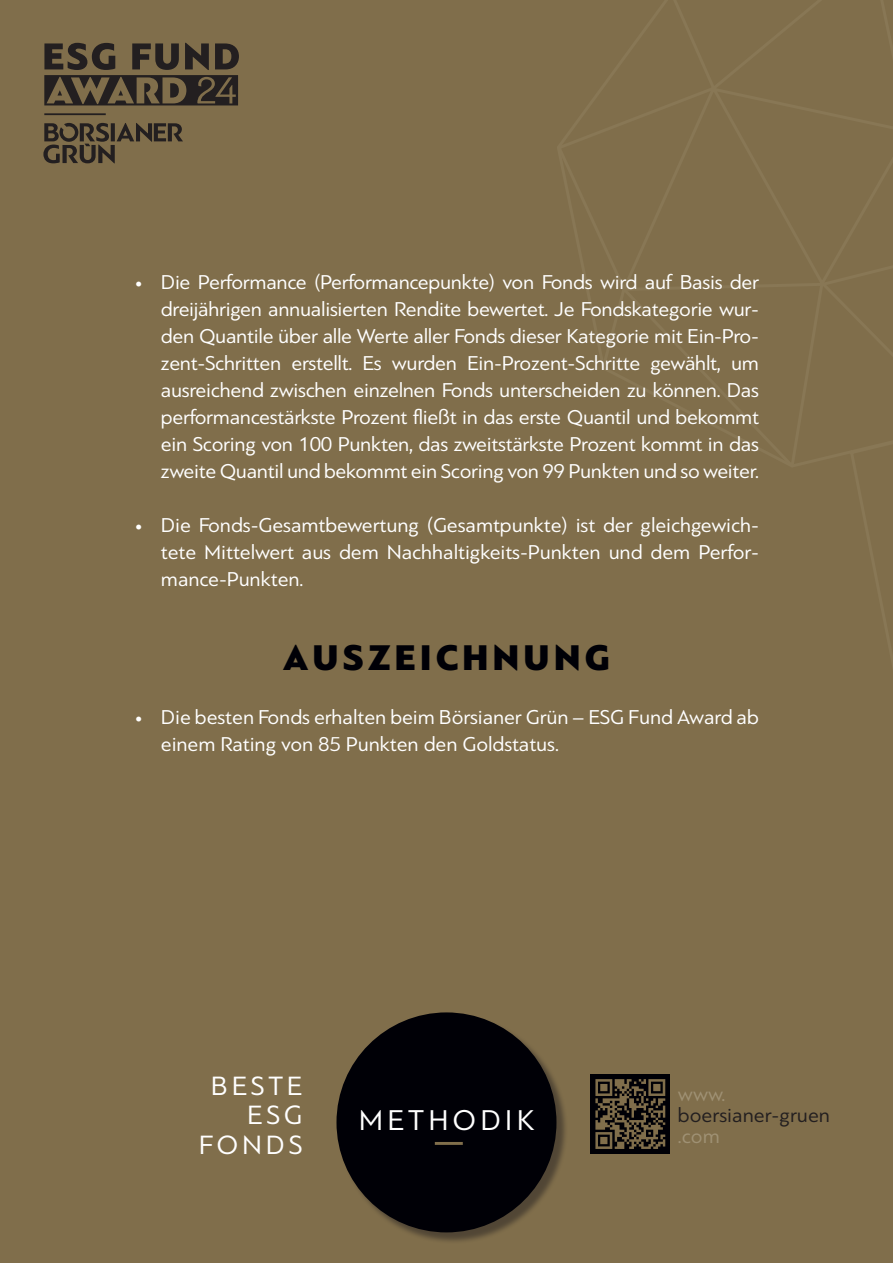
<style>
.page{position:relative;width:893px;height:1263px;background:#806e4b}
.page>*{position:absolute;margin:0;border:0;box-sizing:border-box;transform-origin:0 0}
.t1{font:900 37.5px "PF Bague Sans Pro";letter-spacing:.1em;color:#000006}
.t2{font:30px "PF Bague Sans Pro";letter-spacing:.135em;color:#fff}
.t3{font:27.75px "PF Bague Sans Pro";letter-spacing:.135em;color:#fff}
.t4{font:21px/27px "PF Bague Sans Pro";letter-spacing:-.005em;color:#fff;text-align:justify}
.t5{font:21px "PF Bague Sans Pro";color:#231f20}
.t6{font:21px "PF Bague Sans Pro";color:#9f9174}
</style>
<div class="page">
<div style="left:338px;top:1014px;width:230px;height:230px;background:#231f20;opacity:.5"></div>
<div style="left:336px;top:1012px;width:220px;height:220px;background:#000006;border-radius:50%"></div>
<hr style="left:435px;top:1142px;width:28px;height:3px;background:#806e4b">
<div style="left:590px;top:1074px;width:80px;height:80px;background:#000006"></div>
<svg style="left:595px;top:1079px;width:70px;height:70px"></svg>
<svg style="left:43px;top:123px;width:140px;height:40px"></svg>
<hr style="left:44px;top:113px;width:62px;height:2px;background:#231f20">
<svg style="left:44px;top:43px;width:195px;height:62px"></svg>
<p class="t4" style="left:161px;top:268px;width:600px;text-indent:-27px">• Die Performance (Performancepunkte) von Fonds wird auf Basis der dreijährigen annualisierten Rendite bewertet. Je Fondskategorie wur&shy;den Quantile über alle Werte aller Fonds dieser Kategorie mit Ein-Pro&shy;zent-Schritten erstellt. Es wurden Ein-Prozent-Schritte gewählt, um ausreichend zwischen einzelnen Fonds unterscheiden zu können. Das performancestärkste Prozent fließt in das erste Quantil und bekommt ein Scoring von 100 Punkten, das zweitstärkste Prozent kommt in das zweite Quantil und bekommt ein Scoring von 99 Punkten und so weiter.</p>
<p class="t4" style="left:161px;top:511px;width:600px;text-indent:-27px">• Die Fonds-Gesamtbewertung (Gesamtpunkte) ist der gleichgewich&shy;tete Mittelwert aus dem Nachhaltigkeits-Punkten und dem Perfor&shy;mance-Punkten.</p>
<p class="t1" style="left:283px;top:634px;width:329px">AUSZEICHNUNG</p>
<p class="t4" style="left:161px;top:703px;width:599px;text-indent:-27px">• Die besten Fonds erhalten beim Börsianer Grün – ESG Fund Award ab einem Rating von 85 Punkten den Goldstatus.</p>
<p class="t3" style="left:211px;top:1070px;width:93px">BESTE</p>
<p class="t3" style="left:247px;top:1099px;width:57px">ESG</p>
<p class="t3" style="left:199px;top:1128px;width:105px">FONDS</p>
<p class="t2" style="left:359px;top:1103px;width:177px">METHODIK</p>
<p class="t6" style="left:678px;top:1082px;width:49px">www.</p>
<p class="t5" style="left:678px;top:1103px;width:154px">boersianer-gruen</p>
<p class="t6" style="left:678px;top:1124px;width:43px">.com</p>
</div>
